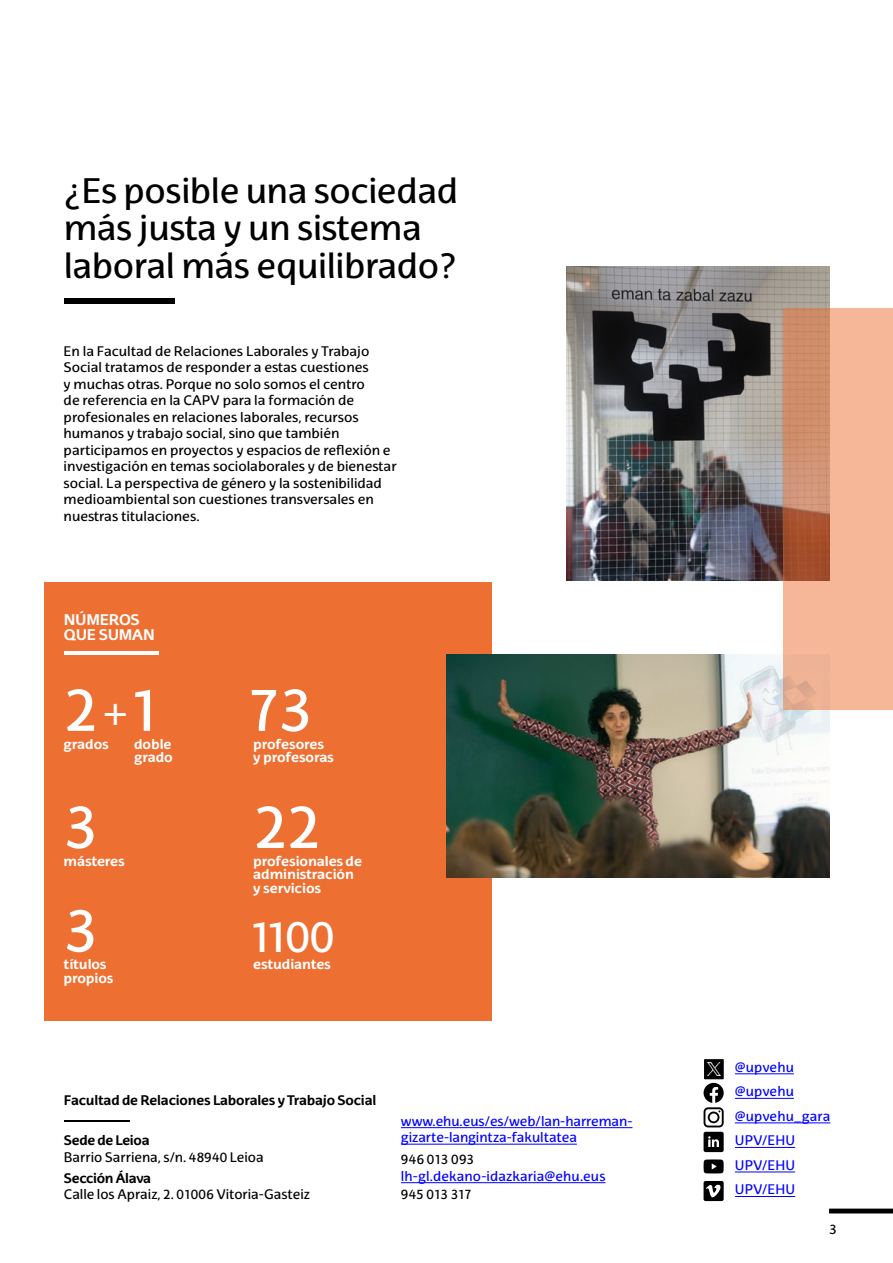
<style>
.page{position:relative;width:893px;height:1263px;background:#fff}
.page>*{position:absolute;margin:0;border:0;box-sizing:border-box;transform-origin:0 0}
.texto_us{font:60px "EHU Sans";color:#fff}
.texto_us-2{font:43.5px "EHU Sans";color:#fff}
.texto_us-3{font:34.5px/37.5px "EHU Sans";letter-spacing:-.01em;color:#000}
.texto_us-4{font:700 15px/15px "EHU Sans";letter-spacing:-.02em;color:#fff}
.texto_us-5{font:13.5px/16.5px "EHU Sans";color:#000}
.Párrafo_ESP_us{font:13.5px "EHU Sans";letter-spacing:.005em;color:#00f}
.texto_us-6{font:700 13.5px/13.5px "EHU Sans";letter-spacing:-.01em;color:#fff}
.Párrafo_ESP_us-2{font:13.5px/16.5px "EHU Sans";color:#000}
.Párrafo_ESP_us-3{font:700 13.5px "EHU Sans";letter-spacing:-.015em;color:#000}
.Párrafo_ESP_us-4{font:13.5px "EHU Sans";letter-spacing:-.03em;color:#000}
.s1{font-size:39px}
.s2{font-weight:700}
</style>
<div class="page">
<div style="left:44px;top:583px;width:448px;height:438px;background:#ed6f32"></div>
<img style="left:567px;top:267px;width:262px;height:313px">
<div style="left:65px;top:298px;width:110px;height:5px;background:#000"></div>
<img style="left:446px;top:655px;width:383px;height:223px">
<hr style="left:64px;top:651px;width:94px;height:4px;background:#fff">
<svg style="left:784px;top:308px;width:109px;height:402px;background:#e6a686"></svg>
<hr style="left:64px;top:1120px;width:66px;height:2px;background:#000">
<hr style="left:829px;top:1209px;width:64px;height:4px;background:#000">
<div style="left:704px;top:1059px;width:20px;height:20px;background:#000"></div>
<svg style="left:708px;top:1063px;width:12px;height:13px"></svg>
<svg style="left:703px;top:1082px;width:21px;height:70px"></svg>
<svg style="left:704px;top:1159px;width:20px;height:14px"></svg>
<div style="left:704px;top:1181px;width:20px;height:20px;background:#000;border-radius:2px"></div>
<svg style="left:706px;top:1185px;width:15px;height:12px"></svg>
<hr style="left:735px;top:1098px;width:59px;height:1px;background:#00f">
<hr style="left:735px;top:1073px;width:59px;height:1px;background:#00f">
<hr style="left:735px;top:1147px;width:60px;height:1px;background:#00f">
<hr style="left:735px;top:1171px;width:60px;height:1px;background:#00f">
<hr style="left:735px;top:1196px;width:60px;height:1px;background:#00f">
<hr style="left:735px;top:1122px;width:95px;height:1px;background:#00f">
<hr style="left:401px;top:1127px;width:231px;height:1px;background:#00f">
<hr style="left:401px;top:1144px;width:176px;height:1px;background:#00f">
<hr style="left:401px;top:1182px;width:204px;height:1px;background:#00f">
<p class="texto_us-3" style="left:64px;top:171px;width:396px">¿Es posible una sociedad más justa y un sistema laboral más equilibrado?</p>
<p class="texto_us-5" style="left:64px;top:342px;width:334px">En la Facultad de Relaciones Laborales y Trabajo Social tratamos de responder a estas cuestiones<br>y muchas otras. Porque no solo somos el centro<br>de referencia en la CAPV para la formación de profesionales en relaciones laborales, recursos humanos y trabajo social, sino que también participamos en proyectos y espacios de reflexión e investigación en temas sociolaborales y de bienestar social. La perspectiva de género y la sostenibilidad medioambiental son cuestiones transversales en nuestras titulaciones.</p>
<p class="texto_us-4" style="left:64px;top:611px;width:93px">NÚMEROS<br>QUE SUMAN</p>
<p class="texto_us" style="left:64px;top:673px;width:100px">2<span class="s1">+</span>1</p>
<p class="texto_us-6" style="left:64px;top:737px;width:47px">grados</p>
<p class="texto_us-6" style="left:134px;top:737px;width:40px">doble grado</p>
<p class="texto_us" style="left:64px;top:790px;width:35px">3</p>
<p class="texto_us-6" style="left:64px;top:854px;width:63px">másteres</p>
<p class="texto_us" style="left:64px;top:894px;width:35px">3</p>
<p class="texto_us-6" style="left:64px;top:957px;width:51px">títulos propios</p>
<p class="texto_us" style="left:246px;top:673px;width:68px">73</p>
<p class="texto_us-6" style="left:253px;top:737px;width:82px">profesores y profesoras</p>
<p class="texto_us" style="left:253px;top:790px;width:69px">22</p>
<p class="texto_us-6" style="left:253px;top:854px;width:110px">profesionales de administración y servicios</p>
<p class="texto_us-2" style="left:248px;top:911px;width:88px">1100</p>
<p class="texto_us-6" style="left:253px;top:957px;width:79px">estudiantes</p>
<p class="Párrafo_ESP_us-3" style="left:64px;top:1092px;width:314px">Facultad de Relaciones Laborales y Trabajo Social</p>
<p class="Párrafo_ESP_us-2" style="left:64px;top:1132px;width:201px"><span class="s2">Sede de Leioa<br></span>Barrio Sarriena, s/n. 48940 Leioa</p>
<p class="Párrafo_ESP_us-2" style="left:64px;top:1169px;width:248px"><span class="s2">Sección Álava<br></span>Calle los Apraiz, 2. 01006 Vitoria-Gasteiz</p>
<p class="Párrafo_ESP_us" style="left:735px;top:1059px;width:60px">@upvehu</p>
<p class="Párrafo_ESP_us" style="left:735px;top:1083px;width:60px">@upvehu</p>
<p class="Párrafo_ESP_us" style="left:401px;top:1112px;width:233px">www.ehu.eus/es/web/lan-harreman-</p>
<p class="Párrafo_ESP_us" style="left:735px;top:1108px;width:97px">@upvehu_gara</p>
<p class="Párrafo_ESP_us" style="left:401px;top:1129px;width:177px">gizarte-langintza-fakultatea</p>
<p class="Párrafo_ESP_us" style="left:401px;top:1167px;width:206px">lh-gl.dekano-idazkaria@ehu.eus</p>
<p class="Párrafo_ESP_us" style="left:735px;top:1132px;width:62px">UPV/EHU</p>
<p class="Párrafo_ESP_us" style="left:735px;top:1157px;width:62px">UPV/EHU</p>
<p class="Párrafo_ESP_us" style="left:735px;top:1181px;width:62px">UPV/EHU</p>
<p class="Párrafo_ESP_us-2" style="left:401px;top:1150px;width:75px">946 013 093</p>
<p class="Párrafo_ESP_us-4" style="left:401px;top:1186px;width:72px">945 013 317</p>
<p class="texto_us-5" style="left:829px;top:1221px;width:9px">3</p>
</div>
